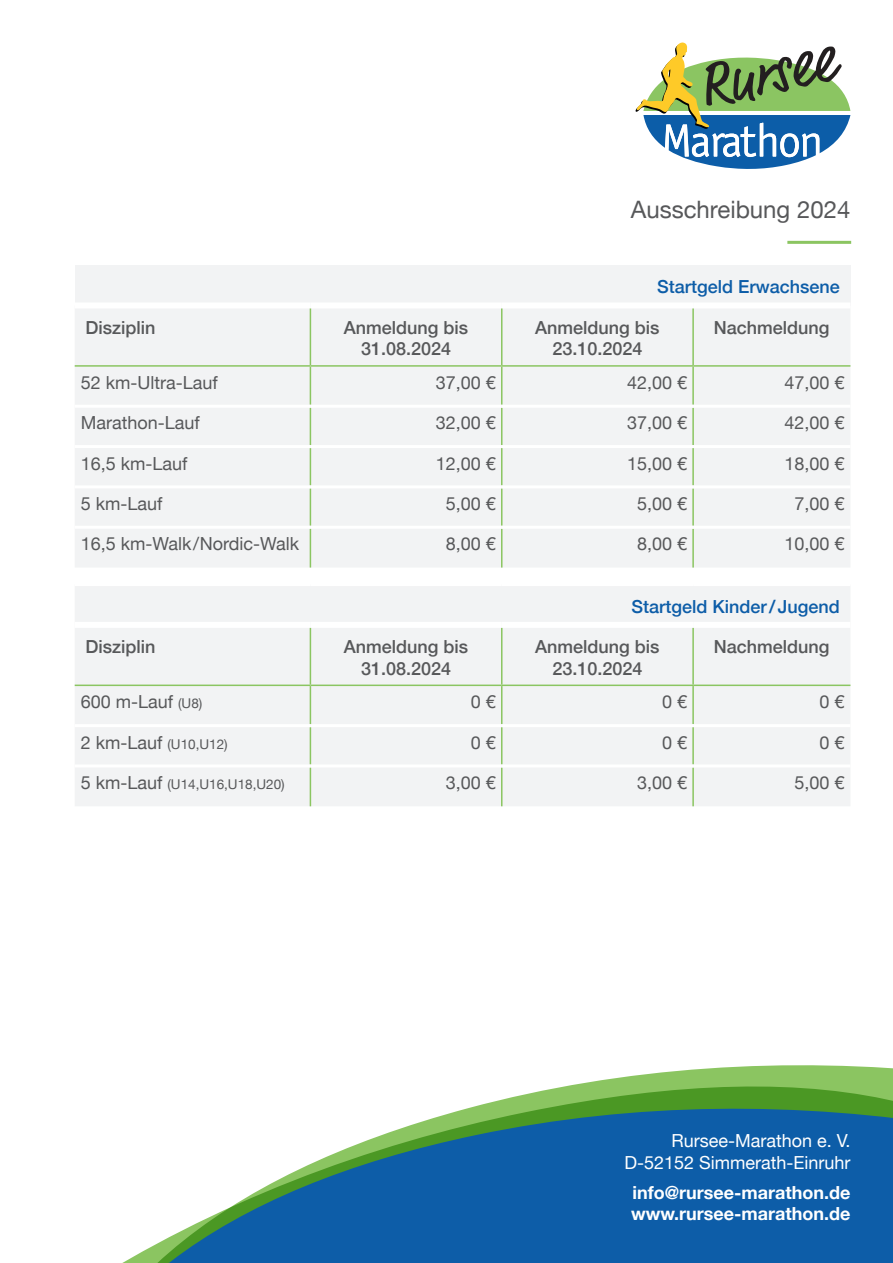
<style>
.page{position:relative;width:893px;height:1263px;background:#fff}
.page>*{position:absolute;margin:0;border:0;box-sizing:border-box;transform-origin:0 0}
.t1{font:24px "Helvetica Neue";color:#57585a}
.t2{font:18px "Helvetica Neue";color:#57585a}
.t3{font:500 18px "Helvetica Neue";color:#57585a}
.t4{font:700 18px "Helvetica Neue";color:#fff}
.t5{font:18px "Helvetica Neue";color:#fff}
.t6{font:500 18px "Helvetica Neue";color:#0d5da8}
.t7{font:13.5px "Helvetica Neue";color:#57585a}
.s1{font-size:13.5px}
.s2{font-size:18px}
</style>
<div class="page">
<svg style="left:636px;top:43px;width:214px;height:126px"></svg>
<hr style="left:787px;top:241px;width:64px;height:3px;background:#8bc561">
<svg style="left:497px;top:1065px;width:396px;height:36px;fill:#8bc561"></svg>
<svg style="left:122px;top:1101px;width:771px;height:162px;fill:#0d5da8"></svg>
<div style="left:75px;top:265px;width:775px;height:40px;background:#f2f3f4"></div>
<div style="left:75px;top:308px;width:775px;height:498px;background:#f2f3f4"></div>
<hr style="left:75px;top:583px;width:235px;height:3px;background:#fff">
<hr style="left:310px;top:583px;width:192px;height:3px;background:#fff">
<hr style="left:502px;top:583px;width:191px;height:3px;background:#fff">
<hr style="left:693px;top:583px;width:157px;height:3px;background:#fff">
<div style="left:75px;top:622px;width:235px;height:6px;background:#fff"></div>
<div style="left:310px;top:622px;width:192px;height:6px;background:#fff"></div>
<div style="left:502px;top:622px;width:191px;height:6px;background:#fff"></div>
<div style="left:693px;top:622px;width:157px;height:6px;background:#fff"></div>
<div style="left:75px;top:302px;width:235px;height:6px;background:#fff"></div>
<div style="left:310px;top:302px;width:192px;height:6px;background:#fff"></div>
<div style="left:502px;top:302px;width:191px;height:6px;background:#fff"></div>
<div style="left:693px;top:302px;width:157px;height:6px;background:#fff"></div>
<hr style="left:75px;top:684px;width:235px;height:2px;background:#8bc561">
<hr style="left:310px;top:684px;width:192px;height:2px;background:#8bc561">
<hr style="left:502px;top:684px;width:191px;height:2px;background:#8bc561">
<hr style="left:693px;top:684px;width:157px;height:2px;background:#8bc561">
<hr style="left:310px;top:628px;width:1px;height:56px;background:#8bc561">
<hr style="left:501px;top:628px;width:1px;height:56px;background:#8bc561">
<hr style="left:692px;top:628px;width:2px;height:56px;background:#8bc561">
<hr style="left:310px;top:686px;width:1px;height:38px;background:#8bc561">
<hr style="left:501px;top:686px;width:1px;height:38px;background:#8bc561">
<hr style="left:692px;top:686px;width:2px;height:38px;background:#8bc561">
<hr style="left:310px;top:727px;width:1px;height:37px;background:#8bc561">
<hr style="left:501px;top:727px;width:1px;height:37px;background:#8bc561">
<hr style="left:692px;top:727px;width:2px;height:37px;background:#8bc561">
<hr style="left:310px;top:767px;width:1px;height:39px;background:#8bc561">
<hr style="left:501px;top:767px;width:1px;height:39px;background:#8bc561">
<hr style="left:692px;top:767px;width:2px;height:39px;background:#8bc561">
<hr style="left:310px;top:308px;width:1px;height:57px;background:#8bc561">
<hr style="left:501px;top:308px;width:1px;height:57px;background:#8bc561">
<hr style="left:692px;top:308px;width:2px;height:57px;background:#8bc561">
<hr style="left:310px;top:367px;width:1px;height:38px;background:#8bc561">
<hr style="left:501px;top:367px;width:1px;height:38px;background:#8bc561">
<hr style="left:692px;top:367px;width:2px;height:38px;background:#8bc561">
<hr style="left:310px;top:408px;width:1px;height:37px;background:#8bc561">
<hr style="left:501px;top:408px;width:1px;height:37px;background:#8bc561">
<hr style="left:692px;top:408px;width:2px;height:37px;background:#8bc561">
<hr style="left:310px;top:448px;width:1px;height:37px;background:#8bc561">
<hr style="left:501px;top:448px;width:1px;height:37px;background:#8bc561">
<hr style="left:692px;top:448px;width:2px;height:37px;background:#8bc561">
<hr style="left:310px;top:488px;width:1px;height:38px;background:#8bc561">
<hr style="left:501px;top:488px;width:1px;height:38px;background:#8bc561">
<hr style="left:692px;top:488px;width:2px;height:38px;background:#8bc561">
<hr style="left:310px;top:529px;width:1px;height:38px;background:#8bc561">
<hr style="left:501px;top:529px;width:1px;height:38px;background:#8bc561">
<hr style="left:692px;top:529px;width:2px;height:38px;background:#8bc561">
<hr style="left:75px;top:365px;width:235px;height:2px;background:#8bc561">
<hr style="left:310px;top:365px;width:192px;height:2px;background:#8bc561">
<hr style="left:502px;top:365px;width:191px;height:2px;background:#8bc561">
<hr style="left:693px;top:365px;width:157px;height:2px;background:#8bc561">
<hr style="left:75px;top:405px;width:235px;height:3px;background:#fff">
<hr style="left:310px;top:405px;width:192px;height:3px;background:#fff">
<hr style="left:502px;top:405px;width:191px;height:3px;background:#fff">
<hr style="left:693px;top:405px;width:157px;height:3px;background:#fff">
<hr style="left:75px;top:445px;width:235px;height:3px;background:#fff">
<hr style="left:310px;top:445px;width:192px;height:3px;background:#fff">
<hr style="left:502px;top:445px;width:191px;height:3px;background:#fff">
<hr style="left:693px;top:445px;width:157px;height:3px;background:#fff">
<hr style="left:75px;top:485px;width:235px;height:3px;background:#fff">
<hr style="left:310px;top:485px;width:192px;height:3px;background:#fff">
<hr style="left:502px;top:485px;width:191px;height:3px;background:#fff">
<hr style="left:693px;top:485px;width:157px;height:3px;background:#fff">
<hr style="left:75px;top:526px;width:235px;height:3px;background:#fff">
<hr style="left:310px;top:526px;width:192px;height:3px;background:#fff">
<hr style="left:502px;top:526px;width:191px;height:3px;background:#fff">
<hr style="left:693px;top:526px;width:157px;height:3px;background:#fff">
<hr style="left:75px;top:724px;width:235px;height:3px;background:#fff">
<hr style="left:310px;top:724px;width:192px;height:3px;background:#fff">
<hr style="left:502px;top:724px;width:191px;height:3px;background:#fff">
<hr style="left:693px;top:724px;width:157px;height:3px;background:#fff">
<hr style="left:75px;top:764px;width:235px;height:3px;background:#fff">
<hr style="left:310px;top:764px;width:192px;height:3px;background:#fff">
<hr style="left:502px;top:764px;width:191px;height:3px;background:#fff">
<hr style="left:693px;top:764px;width:157px;height:3px;background:#fff">
<p class="t1" style="left:631px;top:193px;width:221px">Ausschreibung 2024</p>
<p class="t3" style="left:85px;top:313px;width:72px">Disziplin</p>
<p class="t3" style="left:344px;top:313px;width:126px">Anmeldung bis</p>
<p class="t3" style="left:361px;top:334px;width:92px">31.08.2024</p>
<p class="t6" style="left:657px;top:272px;width:184px">Startgeld Erwachsene</p>
<p class="t3" style="left:535px;top:313px;width:126px">Anmeldung bis</p>
<p class="t3" style="left:552px;top:334px;width:92px">23.10.2024</p>
<p class="t3" style="left:714px;top:313px;width:117px">Nachmeldung</p>
<p class="t2" style="left:81px;top:370px;width:139px">52 km-Ultra-Lauf</p>
<p class="t2" style="left:436px;top:370px;width:62px">37,00 €</p>
<p class="t2" style="left:627px;top:370px;width:62px">42,00 €</p>
<p class="t2" style="left:784px;top:370px;width:62px">47,00 €</p>
<p class="t2" style="left:81px;top:410px;width:121px">Marathon-Lauf</p>
<p class="t2" style="left:436px;top:410px;width:62px">32,00 €</p>
<p class="t2" style="left:627px;top:410px;width:62px">37,00 €</p>
<p class="t2" style="left:784px;top:410px;width:62px">42,00 €</p>
<p class="t2" style="left:81px;top:450px;width:108px">16,5 km-Lauf</p>
<p class="t2" style="left:436px;top:450px;width:62px">12,00 €</p>
<p class="t2" style="left:627px;top:450px;width:62px">15,00 €</p>
<p class="t2" style="left:784px;top:450px;width:62px">18,00 €</p>
<p class="t2" style="left:81px;top:491px;width:83px">5 km-Lauf</p>
<p class="t2" style="left:446px;top:491px;width:52px">5,00 €</p>
<p class="t2" style="left:637px;top:491px;width:52px">5,00 €</p>
<p class="t2" style="left:794px;top:491px;width:52px">7,00 €</p>
<p class="t2" style="left:81px;top:531px;width:220px">16,5 km-Walk / Nordic-Walk</p>
<p class="t2" style="left:446px;top:531px;width:52px">8,00 €</p>
<p class="t2" style="left:637px;top:531px;width:52px">8,00 €</p>
<p class="t2" style="left:784px;top:531px;width:62px">10,00 €</p>
<p class="t3" style="left:85px;top:632px;width:72px">Disziplin</p>
<p class="t3" style="left:344px;top:632px;width:126px">Anmeldung bis</p>
<p class="t3" style="left:361px;top:654px;width:92px">31.08.2024</p>
<p class="t6" style="left:632px;top:592px;width:210px">Startgeld Kinder/Jugend</p>
<p class="t3" style="left:535px;top:632px;width:126px">Anmeldung bis</p>
<p class="t3" style="left:552px;top:654px;width:92px">23.10.2024</p>
<p class="t3" style="left:714px;top:632px;width:117px">Nachmeldung</p>
<p class="t2" style="left:81px;top:689px;width:123px">600 m-Lauf <span class="s1">(U8)</span></p>
<p class="t2" style="left:471px;top:689px;width:27px">0 €</p>
<p class="t2" style="left:662px;top:689px;width:27px">0 €</p>
<p class="t2" style="left:819px;top:689px;width:27px">0 €</p>
<p class="t7" style="left:81px;top:734px;width:148px"><span class="s2">2 km-Lauf</span> (U10,U12)</p>
<p class="t2" style="left:471px;top:729px;width:27px">0 €</p>
<p class="t2" style="left:662px;top:729px;width:27px">0 €</p>
<p class="t2" style="left:819px;top:729px;width:27px">0 €</p>
<p class="t7" style="left:81px;top:774px;width:206px"><span class="s2">5 km-Lauf</span> (U14,U16,U18,U20)</p>
<p class="t2" style="left:446px;top:770px;width:52px">3,00 €</p>
<p class="t2" style="left:637px;top:770px;width:52px">3,00 €</p>
<p class="t2" style="left:794px;top:770px;width:52px">5,00 €</p>
<p class="t5" style="left:671px;top:1128px;width:181px">Rursee-Marathon e. V.</p>
<p class="t5" style="left:624px;top:1149px;width:228px">D-52152 Simmerath-Einruhr</p>
<p class="t4" style="left:632px;top:1178px;width:220px">info@rursee-marathon.de</p>
<p class="t4" style="left:631px;top:1200px;width:221px">www.rursee-marathon.de</p>
</div>
